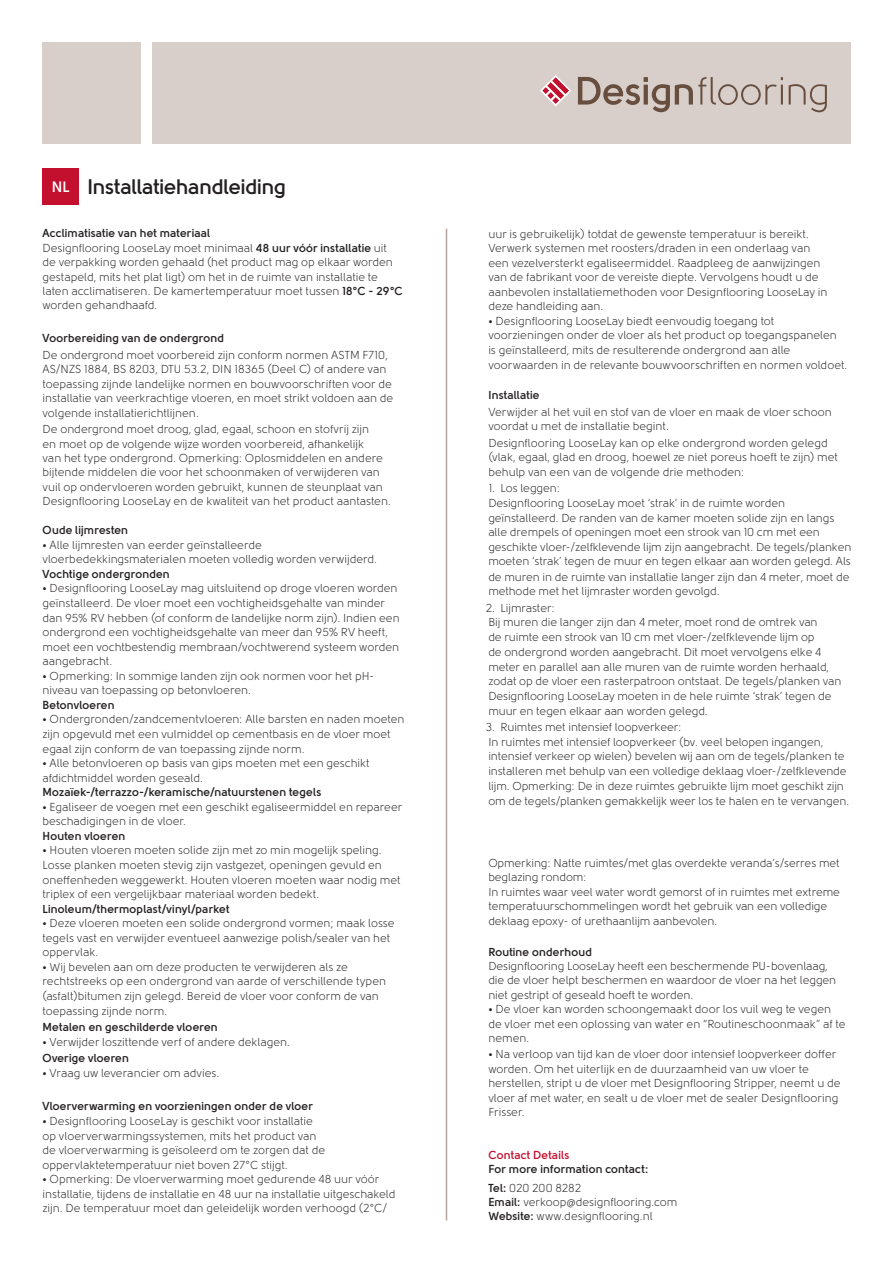
<style>
.page{position:relative;width:893px;height:1263px;background:#fff}
.page>*{position:absolute;margin:0;border:0;box-sizing:border-box;transform-origin:0 0}
.t1{font:700 21px "Solomon";letter-spacing:-.015em;color:#231f20}
.t2{font:700 15px "Solomon";color:#fff}
.t3{font:11.55px/14.5px "Solomon";letter-spacing:-.005em;color:#231f20}
.t4{font:700 11.55px "Solomon";letter-spacing:.005em;color:#231f20}
.t5{font:700 11.55px "Solomon";letter-spacing:.01em;color:#c3102f}
.s1{font-weight:700}
</style>
<div class="page">
<div style="left:152px;top:43px;width:698px;height:101px;background:#d8cfca"></div>
<svg style="left:578px;top:77px;width:205px;height:35px"></svg>
<svg style="left:789px;top:84px;width:38px;height:28px"></svg>
<svg style="left:540px;top:75px;width:31px;height:31px"></svg>
<div style="left:43px;top:43px;width:98px;height:101px;background:#d8cfca"></div>
<hr style="left:446px;top:229px;width:1px;height:991px;background:#b3a59e">
<div style="left:43px;top:168px;width:36px;height:36px;background:#c3102f"></div>
<p class="t2" style="left:52px;top:178px;width:19px">NL</p>
<p class="t1" style="left:87px;top:175px;width:201px">Installatiehandleiding</p>
<p class="t4" style="left:43px;top:227px;width:169px">Acclimatisatie van het materiaal</p>
<p class="t3" style="left:43px;top:241px;width:362px">Designflooring LooseLay moet minimaal <span class="s1">48 uur vóór installatie</span> uit de verpakking worden gehaald (het product mag op elkaar worden gestapeld, mits het plat ligt) om het in de ruimte van installatie te laten acclimatiseren. De kamertemperatuur moet tussen <span class="s1">18°C - 29°C </span>worden gehandhaafd.</p>
<p class="t4" style="left:43px;top:332px;width:183px">Voorbereiding van de ondergrond</p>
<p class="t3" style="left:43px;top:348px;width:352px">De ondergrond moet voorbereid zijn conform normen ASTM F710, AS/NZS 1884, BS 8203, DTU 53.2, DIN 18365 (Deel C) of andere van toepassing zijnde landelijke normen en bouwvoorschriften voor de installatie van veerkrachtige vloeren, en moet strikt voldoen aan de volgende installatierichtlijnen.</p>
<p class="t3" style="left:43px;top:422px;width:350px">De ondergrond moet droog, glad, egaal, schoon en stofvrij zijn<br>en moet op de volgende wijze worden voorbereid, afhankelijk<br>van het type ondergrond. Opmerking: Oplosmiddelen en andere bijtende middelen die voor het schoonmaken of verwijderen van vuil op ondervloeren worden gebruikt, kunnen de steunplaat van Designflooring LooseLay en de kwaliteit van het product aantasten.</p>
<p class="t4" style="left:43px;top:523px;width:87px">Oude lijmresten</p>
<p class="t3" style="left:43px;top:538px;width:336px">• Alle lijmresten van eerder geïnstalleerde vloerbedekkingsmaterialen moeten volledig worden verwijderd.</p>
<p class="t4" style="left:43px;top:567px;width:129px">Vochtige ondergronden</p>
<p class="t3" style="left:43px;top:581px;width:359px">• Designflooring LooseLay mag uitsluitend op droge vloeren worden geïnstalleerd. De vloer moet een vochtigheidsgehalte van minder dan 95% RV hebben (of conform de landelijke norm zijn). Indien een ondergrond een vochtigheidsgehalte van meer dan 95% RV heeft, moet een vochtbestendig membraan/vochtwerend systeem worden aangebracht.</p>
<p class="t3" style="left:43px;top:669px;width:333px">• Opmerking: In sommige landen zijn ook normen voor het pH&shy;niveau van toepassing op betonvloeren.</p>
<p class="t4" style="left:43px;top:698px;width:74px">Betonvloeren</p>
<p class="t3" style="left:43px;top:712px;width:364px">• Ondergronden/zandcementvloeren: Alle barsten en naden moeten zijn opgevuld met een vulmiddel op cementbasis en de vloer moet egaal zijn conform de van toepassing zijnde norm.</p>
<p class="t3" style="left:43px;top:756px;width:329px">• Alle betonvloeren op basis van gips moeten met een geschikt afdichtmiddel worden geseald.</p>
<p class="t4" style="left:43px;top:785px;width:280px">Mozaïek-/terrazzo-/keramische/natuurstenen tegels</p>
<p class="t3" style="left:43px;top:800px;width:361px">• Egaliseer de voegen met een geschikt egaliseermiddel en repareer beschadigingen in de vloer.</p>
<p class="t4" style="left:43px;top:829px;width:84px">Houten vloeren</p>
<p class="t3" style="left:43px;top:843px;width:360px">• Houten vloeren moeten solide zijn met zo min mogelijk speling.<br>Losse planken moeten stevig zijn vastgezet, openingen gevuld en oneffenheden weggewerkt. Houten vloeren moeten waar nodig met triplex of een vergelijkbaar materiaal worden bedekt.</p>
<p class="t4" style="left:43px;top:902px;width:188px">Linoleum/thermoplast/vinyl/parket</p>
<p class="t3" style="left:43px;top:916px;width:354px">• Deze vloeren moeten een solide ondergrond vormen; maak losse tegels vast en verwijder eventueel aanwezige polish/sealer van het oppervlak.</p>
<p class="t3" style="left:43px;top:960px;width:345px">• Wij bevelen aan om deze producten te verwijderen als ze rechtstreeks op een ondergrond van aarde of verschillende typen (asfalt)bitumen zijn gelegd. Bereid de vloer voor conform de van toepassing zijnde norm.</p>
<p class="t4" style="left:43px;top:1020px;width:177px">Metalen en geschilderde vloeren</p>
<p class="t3" style="left:43px;top:1034px;width:249px">• Verwijder loszittende verf of andere deklagen.</p>
<p class="t4" style="left:43px;top:1052px;width:88px">Overige vloeren</p>
<p class="t3" style="left:43px;top:1066px;width:178px">• Vraag uw leverancier om advies.</p>
<p class="t4" style="left:43px;top:1100px;width:272px">Vloerverwarming en voorzieningen onder de vloer</p>
<p class="t3" style="left:43px;top:1114px;width:284px">• Designflooring LooseLay is geschikt voor installatie op vloerverwarmingssystemen, mits het product van de vloerverwarming is geïsoleerd om te zorgen dat de oppervlaktetemperatuur niet boven 27°C stijgt.</p>
<p class="t3" style="left:43px;top:1172px;width:354px">• Opmerking: De vloerverwarming moet gedurende 48 uur vóór installatie, tijdens de installatie en 48 uur na installatie uitgeschakeld zijn. De temperatuur moet dan geleidelijk worden verhoogd (2°C/</p>
<p class="t3" style="left:488px;top:226px;width:341px">uur is gebruikelijk) totdat de gewenste temperatuur is bereikt.<br>Verwerk systemen met roosters/draden in een onderlaag van een vezelversterkt egaliseermiddel. Raadpleeg de aanwijzingen van de fabrikant voor de vereiste diepte. Vervolgens houdt u de aanbevolen installatiemethoden voor Designflooring LooseLay in deze handleiding aan.</p>
<p class="t3" style="left:488px;top:314px;width:361px">• Designflooring LooseLay biedt eenvoudig toegang tot voorzieningen onder de vloer als het product op toegangspanelen<br>is geïnstalleerd, mits de resulterende ondergrond aan alle voorwaarden in de relevante bouwvoorschriften en normen voldoet.</p>
<p class="t4" style="left:488px;top:389px;width:53px">Installatie</p>
<p class="t3" style="left:488px;top:405px;width:345px">Verwijder al het vuil en stof van de vloer en maak de vloer schoon voordat u met de installatie begint.</p>
<p class="t3" style="left:488px;top:436px;width:351px">Designflooring LooseLay kan op elke ondergrond worden gelegd (vlak, egaal, glad en droog, hoewel ze niet poreus hoeft te zijn) met behulp van een van de volgende drie methoden:</p>
<p class="t3" style="left:488px;top:481px;width:364px">1. Los leggen:<br>Designflooring LooseLay moet ‘strak’ in de ruimte worden geïnstalleerd. De randen van de kamer moeten solide zijn en langs alle drempels of openingen moet een strook van 10 cm met een geschikte vloer-/zelfklevende lijm zijn aangebracht. De tegels/planken moeten ‘strak’ tegen de muur en tegen elkaar aan worden gelegd. Als de muren in de ruimte van installatie langer zijn dan 4 meter, moet de methode met het lijmraster worden gevolgd.</p>
<p class="t3" style="left:486px;top:600px;width:357px">2. Lijmraster:<br>Bij muren die langer zijn dan 4 meter, moet rond de omtrek van<br>de ruimte een strook van 10 cm met vloer-/zelfklevende lijm op<br>de ondergrond worden aangebracht. Dit moet vervolgens elke 4 meter en parallel aan alle muren van de ruimte worden herhaald, zodat op de vloer een rasterpatroon ontstaat. De tegels/planken van Designflooring LooseLay moeten in de hele ruimte ‘strak’ tegen de muur en tegen elkaar aan worden gelegd.</p>
<p class="t3" style="left:486px;top:720px;width:365px">3. Ruimtes met intensief loopverkeer:<br>In ruimtes met intensief loopverkeer (bv. veel belopen ingangen, intensief verkeer op wielen) bevelen wij aan om de tegels/planken te installeren met behulp van een volledige deklaag vloer-/zelfklevende lijm. Opmerking: De in deze ruimtes gebruikte lijm moet geschikt zijn om de tegels/planken gemakkelijk weer los te halen en te vervangen.</p>
<p class="t3" style="left:488px;top:855px;width:353px">Opmerking: Natte ruimtes/met glas overdekte veranda’s/serres met beglazing rondom:<br>In ruimtes waar veel water wordt gemorst of in ruimtes met extreme temperatuurschommelingen wordt het gebruik van een volledige deklaag epoxy- of urethaanlijm aanbevolen.</p>
<p class="t3" style="left:488px;top:944px;width:349px"><span class="s1">Routine onderhoud<br></span>Designflooring LooseLay heeft een beschermende PU-bovenlaag, die de vloer helpt beschermen en waardoor de vloer na het leggen niet gestript of geseald hoeft te worden.</p>
<p class="t3" style="left:488px;top:1002px;width:359px">• De vloer kan worden schoongemaakt door los vuil weg te vegen de vloer met een oplossing van water en “Routineschoonmaak” af te nemen.</p>
<p class="t3" style="left:488px;top:1047px;width:354px">• Na verloop van tijd kan de vloer door intensief loopverkeer doffer worden. Om het uiterlijk en de duurzaamheid van uw vloer te herstellen, stript u de vloer met Designflooring Stripper, neemt u de vloer af met water, en sealt u de vloer met de sealer Designflooring Frisser.</p>
<p class="t5" style="left:488px;top:1148px;width:82px">Contact Details</p>
<p class="t4" style="left:488px;top:1162px;width:162px">For more information contact:</p>
<p class="t3" style="left:488px;top:1180px;width:191px"><span class="s1">Tel:</span> 020 200 8282<br><span class="s1">Email:</span> verkoop@designflooring.com<br><span class="s1">Website:</span> www.designflooring.nl</p>
</div>
